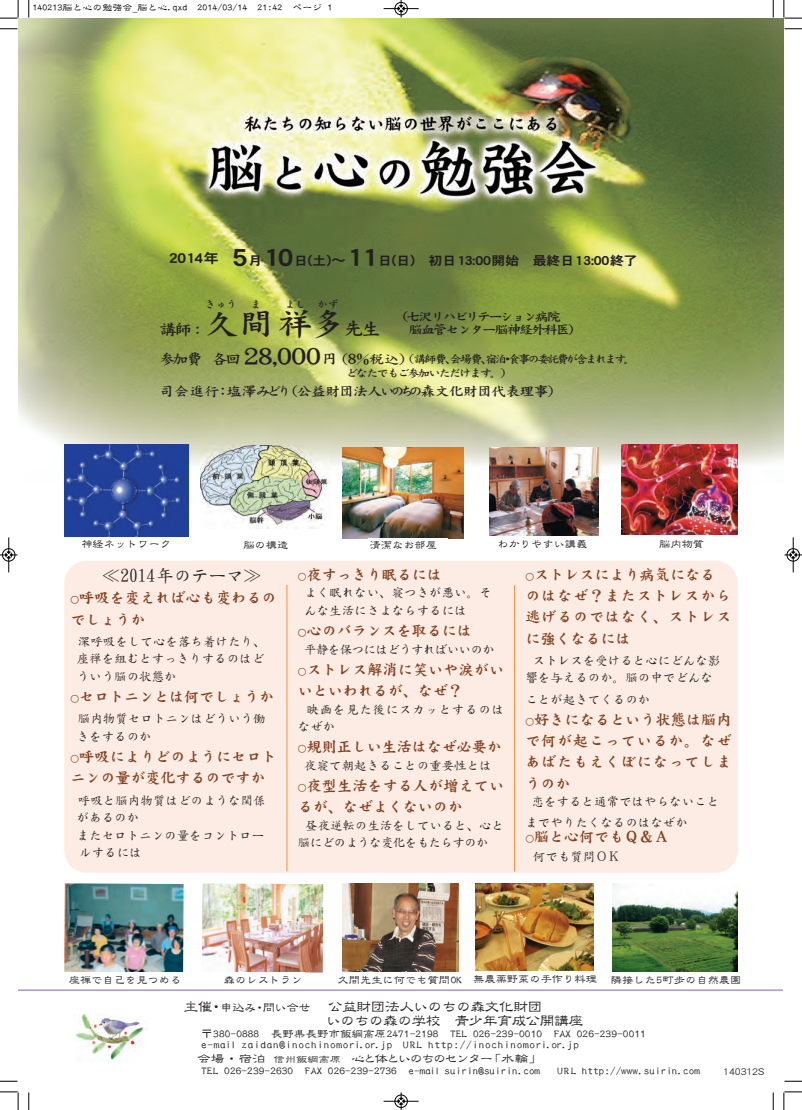
<style>
.page{position:relative;width:802px;height:1110px;background:#fff}
.page>*{position:absolute;margin:0;border:0;box-sizing:border-box;transform-origin:0 0}
.t1{font:31.5px "DF Kai Sho Bd WINP RKSJ H";color:#231f20;scale:1.11 1}
.t2{font:18px "DF Kai Sho Bd WINP RKSJ H";color:#231f20;scale:1.11 1}
.t3{font:17.5px "DF Kai Sho Md WIN RKSJ H";color:#231f20}
.t4{font:15.75px "DF Kai Sho Bd WINP RKSJ H";color:#231f20;scale:1.11 1}
.t5{font:15px/21.2px "DF Kai Sho Bd WIN RKSJ H";letter-spacing:.01em;color:#84401e}
.t6{font:15px/21.2px "DF Kai Sho Bd WIN RKSJ H";letter-spacing:.06em;color:#84401e}
.t7{font:15px/13.8px "DF Lei Sho SB WIN RKSJ H";letter-spacing:-.05em;color:#231f20}
.t8{font:13.5px "DF Kai Sho Bd WING RKSJ H";letter-spacing:-.06em;color:#231f20;scale:1.11 1}
.t9{font:12.5px/17.5px "DF Kai Sho Md WIN RKSJ H";color:#231f20}
.t10{font:12.5px/17.5px "DF Kai Sho Md WIN RKSJ H";letter-spacing:-.05em;color:#231f20}
.t11{font:12.5px/17.5px "DF Kai Sho Md WIN RKSJ H";letter-spacing:.055em;color:#231f20}
.t12{font:12.38px "DFHS Gothic W7 WING RKSJ H";color:#231f20;scale:1.11 1}
.t13{font:12.38px/13.8px "DF Kai Sho XB WINP RKSJ H";letter-spacing:-.105em;color:#231f20;scale:1.11 1}
.t14{font:12.38px "DF Lei Sho SB WIN RKSJ H";letter-spacing:-.15em;color:#231f20;scale:1.11 1}
.t15{font:11.5px/11.2px "DF Lei Sho SB WIN RKSJ H";color:#231f20}
.t16{font:11.25px "DF Lei Sho SB WIN RKSJ H";color:#231f20}
.t17{font:11.25px/13.9px "DF Kai Sho Bd WINP RKSJ H";letter-spacing:-.175em;color:#231f20;scale:1.11 1}
.t18{font:10.5px "DF Kai Sho Bd WINP RKSJ H";color:#231f20}
.t19{font:10px "DF Lei Sho SB WIN RKSJ H";color:#000}
.t20{font:9px "DF Maru Gothic Md WING RKSJ H";color:#231f20;scale:1.11 1}
.s1{font-size:23.62px}
.s2{font-size:13.5px}
.s3{font-size:14.62px}
.s4{font-size:22.5px}
.s5{font-size:8.75px}
.s6{font-size:8.75px;color:#8d4e2b}
.s7{font-size:12.5px}
.s8{font-size:10.12px}
.s9{font-size:11.25px}
</style>
<div class="page">
<img style="left:18px;top:18px;width:765px;height:465px">
<img style="left:200px;top:446px;width:130px;height:82px">
<hr style="left:18px;top:990px;width:765px;height:1px;background:#8260a9">
<img style="left:202px;top:883px;width:121px;height:89px">
<img style="left:475px;top:884px;width:118px;height:87px">
<img style="left:612px;top:883px;width:126px;height:89px">
<img style="left:489px;top:447px;width:109px;height:88px">
<img style="left:342px;top:884px;width:117px;height:88px">
<img style="left:621px;top:445px;width:117px;height:90px">
<img style="left:342px;top:447px;width:122px;height:92px">
<img style="left:75px;top:1015px;width:69px;height:45px">
<img style="left:171px;top:110px;width:461px;height:106px">
<div style="left:64px;top:561px;width:673px;height:312px;background:#fdece4;border-radius:22px"></div>
<img style="left:64px;top:445px;width:125px;height:91px">
<img style="left:64px;top:883px;width:120px;height:89px">
<hr style="left:286px;top:585px;width:1px;height:286px;background:#f6923f">
<div style="left:368px;top:538px;width:79px;height:15px;background:#fff"></div>
<hr style="left:514px;top:585px;width:1px;height:286px;background:#f6923f">
<svg style="left:28px;top:0;width:2px;height:18px"></svg>
<svg style="left:0;top:28px;width:18px;height:2px"></svg>
<svg style="left:772px;top:0;width:2px;height:18px"></svg>
<svg style="left:784px;top:28px;width:18px;height:2px"></svg>
<svg style="left:28px;top:1092px;width:2px;height:18px"></svg>
<svg style="left:0;top:1081px;width:18px;height:1px"></svg>
<svg style="left:772px;top:1092px;width:2px;height:18px"></svg>
<svg style="left:784px;top:1081px;width:18px;height:1px"></svg>
<svg style="left:0;top:0;width:19px;height:19px"></svg>
<svg style="left:783px;top:0;width:19px;height:19px"></svg>
<svg style="left:0;top:1091px;width:19px;height:19px"></svg>
<svg style="left:783px;top:1091px;width:19px;height:19px"></svg>
<div style="left:394px;top:2px;width:14px;height:13px;border:1px solid #fff;border-radius:50%"></div>
<hr style="left:383px;top:8px;width:35px;height:1px;background:#000">
<div style="left:395px;top:2px;width:12px;height:13px;border:1px solid #000;border-radius:50%"></div>
<svg style="left:398px;top:0;width:6px;height:17px"></svg>
<div style="left:394px;top:1094px;width:14px;height:14px;border:1px solid #fff;border-radius:50%"></div>
<hr style="left:383px;top:1101px;width:35px;height:1px;background:#000">
<div style="left:395px;top:1095px;width:12px;height:13px;border:1px solid #000;border-radius:50%"></div>
<svg style="left:398px;top:1092px;width:6px;height:18px"></svg>
<div style="left:2px;top:548px;width:13px;height:14px;border:1px solid #fff;border-radius:50%"></div>
<hr style="left:9px;top:537px;width:1px;height:35px;background:#000">
<div style="left:2px;top:548px;width:13px;height:13px;border:1px solid #000;border-radius:50%"></div>
<svg style="left:0;top:552px;width:18px;height:6px"></svg>
<div style="left:786px;top:548px;width:13px;height:14px;border:1px solid #fff;border-radius:50%"></div>
<hr style="left:793px;top:537px;width:1px;height:35px;background:#000">
<div style="left:786px;top:548px;width:13px;height:13px;border:1px solid #000;border-radius:50%"></div>
<svg style="left:784px;top:552px;width:18px;height:6px"></svg>
<p class="t19" style="left:32px;top:3px;width:301px">140213脳と心の勉強会_脳と心.qxd 2014/03/14 21:42 ページ 1</p>
<p class="t12" style="left:169px;top:254px;width:423px"><sup>2014年</sup> <span class="s1">5</span>月<span class="s1">10</span>日(土)<span class="s2">～</span><span class="s1">11</span>日(日) 初日13:00開始 最終日1３:00終了</p>
<p class="t18" style="left:205px;top:299px;width:33px">きゅう</p>
<p class="t18" style="left:251px;top:299px;width:12px">ま</p>
<p class="t18" style="left:284px;top:299px;width:23px">よし</p>
<p class="t18" style="left:317px;top:299px;width:23px">かず</p>
<h1 class="t1" style="left:203px;top:308px;width:129px">久間祥多</h1>
<p class="t13" style="left:409px;top:309px;width:150px;text-indent:-6px">(七沢リハビリテーション病院脳血管センター脳神経外科医)</p>
<h2 class="t2" style="left:343px;top:320px;width:35px">先生</h2>
<p class="t17" style="left:345px;top:352px;width:263px;text-indent:-186px"><span class="s3">参加費各回</span> <span class="s4">28,000</span> <span class="s3">円</span> <span class="s2">(8%税込)</span> (講師費、会場費、宿泊・食事の委託費が含まれます。どなたでもご参加いただけます。）</p>
<p class="t8" style="left:159px;top:385px;width:356px">司会進行：塩澤みどり (公益財団法人いのちの森文化財団代表理事)</p>
<p class="t4" style="left:159px;top:322px;width:43px">講師<span class="s2">：</span></p>
<p class="t16" style="left:81px;top:539px;width:92px">神経ネットワーク</p>
<p class="t16" style="left:243px;top:539px;width:46px">脳の構造</p>
<h3 class="t3" style="left:102px;top:567px;width:161px">≪2014年のテーマ≫</h3>
<p class="t5" style="left:70px;top:587px;width:208px"><span class="s5">○</span>呼吸を変えれば心も変わるのでしょうか</p>
<p class="t9" style="left:77px;top:633px;width:190px;text-align:justify">深呼吸をして心を落ち着けたり、座禅を組むとすっきりするのはどういう脳の状態か</p>
<p class="t5" style="left:70px;top:686px;width:205px"><span class="s6">○</span>セロトニンとは何でしょうか</p>
<p class="t9" style="left:77px;top:710px;width:190px">脳内物質セロトニンはどういう働きをするのか</p>
<p class="t5" style="left:70px;top:746px;width:208px"><span class="s6">○</span>呼吸によりどのようにセロトニンの量が変化するのですか</p>
<p class="t9" style="left:77px;top:791px;width:190px">呼吸と脳内物質はどのような関係があるのか<br>またセロトニンの量をコントロールするには</p>
<p class="t16" style="left:369px;top:539px;width:69px">清潔なお部屋</p>
<p class="t16" style="left:497px;top:538px;width:92px">わかりやすい講義</p>
<p class="t16" style="left:659px;top:538px;width:46px">脳内物質</p>
<p class="t5" style="left:298px;top:564px;width:145px"><span class="s6">○</span>夜すっきり眠るには</p>
<p class="t9" style="left:304px;top:584px;width:189px">よく眠れない、寝つきが悪い。そんな生活にさよならするには</p>
<p class="t5" style="left:298px;top:620px;width:175px"><span class="s5">○</span>心のバランスを取るには</p>
<p class="t10" style="left:304px;top:640px;width:192px">平静を保つにはどうすればいいのか</p>
<p class="t5" style="left:298px;top:659px;width:208px"><span class="s6">○</span>ストレス解消に笑いや涙がいいといわれるが、なぜ？</p>
<p class="t11" style="left:298px;top:700px;width:208px;text-indent:9px">映画を見た後にスカッとするのはなぜか</p>
<p class="t5" style="left:298px;top:736px;width:205px"><span class="s6">○</span>規則正しい生活はなぜ必要か</p>
<p class="t9" style="left:304px;top:757px;width:189px">夜寝て朝起きることの重要性とは</p>
<p class="t5" style="left:298px;top:775px;width:208px"><span class="s6">○</span>夜型生活をする人が増えているが、なぜよくないのか</p>
<p class="t10" style="left:298px;top:817px;width:208px;text-indent:7px">昼夜逆転の生活をしていると、心と脳にどのような変化をもたらすのか</p>
<p class="t6" style="left:525px;top:564px;width:207px"><span class="s6">○</span>ストレスにより病気になるのはなぜ？またストレスから逃げるのではなく、ストレスに強くなるには</p>
<p class="t9" style="left:525px;top:652px;width:196px;text-indent:8px">ストレスを受けると心にどんな影響を与えるのか。脳の中でどんな</p>
<p class="t9" style="left:525px;top:690px;width:127px">ことが起きてくるのか</p>
<p class="t5" style="left:525px;top:709px;width:207px;text-align:justify"><span class="s6">○</span>好きになるという状態は脳内で何が起こっているか。なぜあばたもえくぼになってしまうのか</p>
<p class="t9" style="left:525px;top:791px;width:195px;line-height:21.2px;text-indent:6px">恋をすると通常ではやらないことまでやりたくなるのはなぜか</p>
<p class="t5" style="left:525px;top:826px;width:145px"><span class="s6">○</span>脳と心何でもＱ＆Ａ</p>
<p class="t9" style="left:533px;top:848px;width:89px">何でも質問ОＫ</p>
<p class="t16" style="left:69px;top:974px;width:114px">座禅で自己を見つめる</p>
<p class="t16" style="left:224px;top:974px;width:80px">森のレストラン</p>
<p class="t16" style="left:337px;top:974px;width:405px">久間先生に何でも質問OK 無農薬野菜の手作り料理 隣接した5町歩の自然農園</p>
<p class="t7" style="left:326px;top:1000px;width:259px;text-indent:-143px">主催・<span class="s7">申込み・問い合せ</span> 公益財団法人いのちの森文化財団<br>いのちの森の学校 青少年育成公開講座</p>
<p class="t15" style="left:201px;top:1028px;width:446px">〒380-0888 長野県長野市飯綱高原2471-2198 TEL 026-239-0010 FAX 026-239-0011 e-mail zaidan@inochinomori.or.jp URL http://inochinomori.or.jp</p>
<p class="t14" style="left:197px;top:1052px;width:313px">会場・宿泊 <span class="s8">信州飯綱高原</span> 心と体といのちのセンター「水輪」</p>
<p class="t15" style="left:201px;top:1065px;width:340px">TEL 026-239-2630 FAX 026-239-2736 <span class="s9">e-mail suirin@suirin.com</span></p>
<p class="t16" style="left:557px;top:1065px;width:144px">URL http://www.suirin.com</p>
<p class="t20" style="left:723px;top:1067px;width:38px">140312S</p>
</div>
